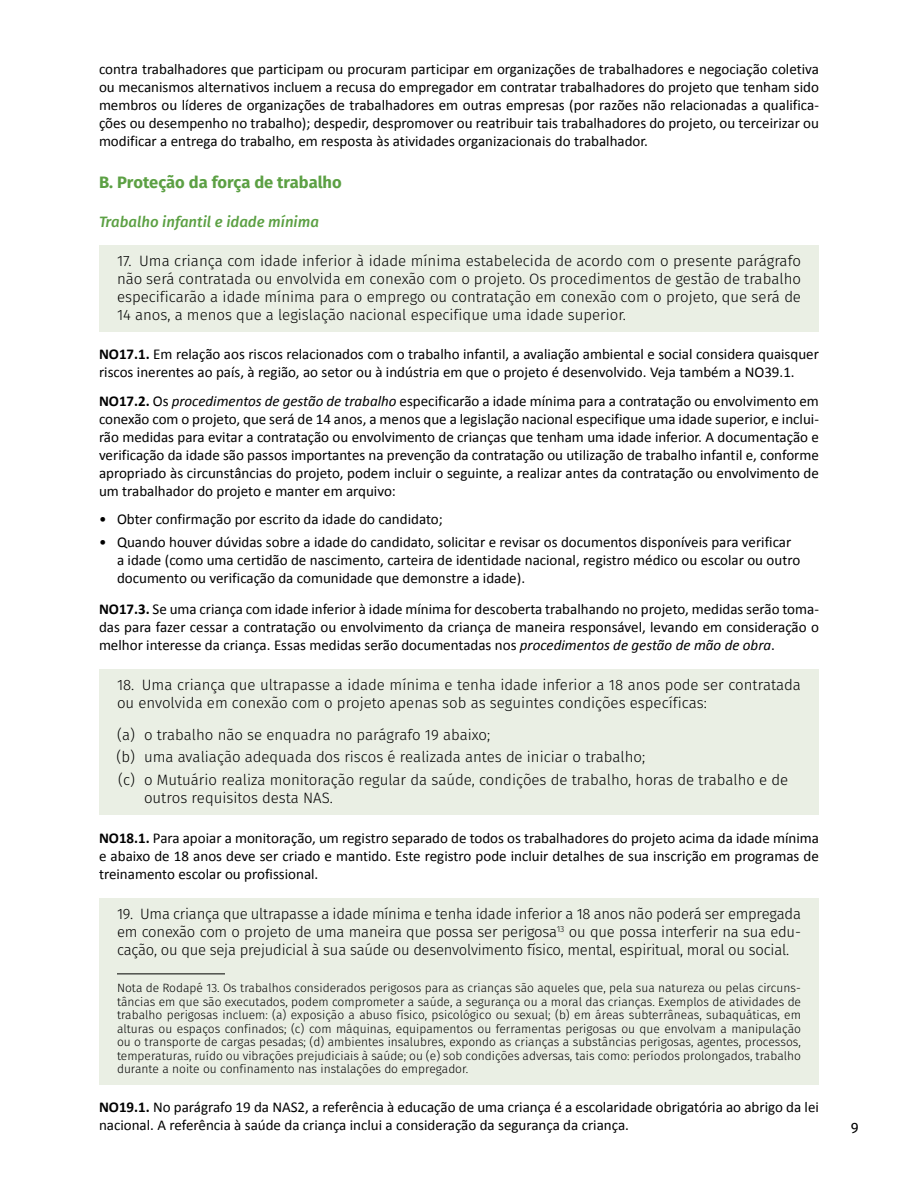
<style>
.page{position:relative;width:918px;height:1188px;background:#fff}
.page>*{position:absolute;margin:0;border:0;box-sizing:border-box;transform-origin:0 0}
.t1{font:700 16.5px "Fira Sans";color:#5ca044}
.t2{font:15px/18px "Calibri";color:#000;text-align:justify}
.t3{font:300 15px/18px "Fira Sans";color:#000;text-align:justify}
.t4{font:italic 500 15px "Fira Sans";color:#5ca044}
.t5{font:15px "Fira Sans";color:#000}
.t6{font:300 12px/13.5px "Fira Sans";color:#000;text-align:justify}
.s1{font-weight:700}
.s2{font-style:italic}
</style>
<div class="page">
<div style="left:99px;top:245px;width:720px;height:87px;background:#eaefe4"></div>
<div style="left:99px;top:669px;width:720px;height:51px;background:#eaefe4"></div>
<div style="left:99px;top:719px;width:720px;height:33px;background:#eaefe4"></div>
<div style="left:99px;top:741px;width:720px;height:33px;background:#eaefe4"></div>
<div style="left:99px;top:764px;width:720px;height:51px;background:#eaefe4"></div>
<div style="left:99px;top:898px;width:720px;height:69px;background:#eaefe4"></div>
<div style="left:99px;top:965px;width:720px;height:120px;background:#eaefe4"></div>
<hr style="left:117px;top:974px;width:108px;height:1px;background:#000">
<p class="t2" style="left:99px;top:60px;width:721px">contra trabalhadores que participam ou procuram participar em organizações de trabalhadores e negociação coletiva ou mecanismos alternativos incluem a recusa do empregador em contratar trabalhadores do projeto que tenham sido membros ou líderes de organizações de trabalhadores em outras empresas (por razões não relacionadas a qualifica&shy;ções ou desempenho no trabalho); despedir, despromover ou reatribuir tais trabalhadores do projeto, ou terceirizar ou modificar a entrega do trabalho, em resposta às atividades organizacionais do trabalhador.</p>
<p class="t1" style="left:99px;top:171px;width:244px">B. Proteção da força de trabalho</p>
<p class="t4" style="left:99px;top:212px;width:221px">Trabalho infantil e idade mínima</p>
<p class="t3" style="left:117px;top:252px;width:686px">17. Uma criança com idade inferior à idade mínima estabelecida de acordo com o presente parágrafo não será contratada ou envolvida em conexão com o projeto. Os procedimentos de gestão de trabalho especificarão a idade mínima para o emprego ou contratação em conexão com o projeto, que será de 14 anos, a menos que a legislação nacional especifique uma idade superior.</p>
<p class="t2" style="left:99px;top:345px;width:721px"><span class="s1">NO17.1.</span> Em relação aos riscos relacionados com o trabalho infantil, a avaliação ambiental e social considera quaisquer riscos inerentes ao país, à região, ao setor ou à indústria em que o projeto é desenvolvido. Veja também a NO39.1.</p>
<p class="t2" style="left:99px;top:391px;width:722px"><span class="s1">NO17.2.</span> Os <span class="s2">procedimentos de gestão de trabalho</span> especificarão a idade mínima para a contratação ou envolvimento em conexão com o projeto, que será de 14 anos, a menos que a legislação nacional especifique uma idade superior, e inclui&shy;rão medidas para evitar a contratação ou envolvimento de crianças que tenham uma idade inferior. A documentação e verificação da idade são passos importantes na prevenção da contratação ou utilização de trabalho infantil e, conforme apropriado às circunstâncias do projeto, podem incluir o seguinte, a realizar antes da contratação ou envolvimento de um trabalhador do projeto e manter em arquivo:</p>
<p class="t2" style="left:99px;top:510px;width:345px">• Obter confirmação por escrito da idade do candidato;</p>
<p class="t2" style="left:117px;top:532px;width:685px;text-align:left;text-indent:-18px">• Quando houver dúvidas sobre a idade do candidato, solicitar e revisar os documentos disponíveis para verificar a idade (como uma certidão de nascimento, carteira de identidade nacional, registro médico ou escolar ou outro documento ou verificação da comunidade que demonstre a idade).</p>
<p class="t2" style="left:99px;top:600px;width:722px"><span class="s1">NO17.3.</span> Se uma criança com idade inferior à idade mínima for descoberta trabalhando no projeto, medidas serão toma&shy;das para fazer cessar a contratação ou envolvimento da criança de maneira responsável, levando em consideração o melhor interesse da criança. Essas medidas serão documentadas nos <span class="s2">procedimentos de gestão de mão de obra</span>.</p>
<p class="t3" style="left:117px;top:677px;width:686px">18. Uma criança que ultrapasse a idade mínima e tenha idade inferior a 18 anos pode ser contratada ou envolvida em conexão com o projeto apenas sob as seguintes condições específicas:</p>
<p class="t3" style="left:117px;top:724px;width:673px;line-height:22.5px;text-align:left">(a) o trabalho não se enquadra no parágrafo 19 abaixo;<br>(b) uma avaliação adequada dos riscos é realizada antes de iniciar o trabalho;<br>(c) o Mutuário realiza monitoração regular da saúde, condições de trabalho, horas de trabalho e de</p>
<p class="t3" style="left:144px;top:789px;width:189px">outros requisitos desta NAS.</p>
<p class="t2" style="left:99px;top:828px;width:721px"><span class="s1">NO18.1.</span> Para apoiar a monitoração, um registro separado de todos os trabalhadores do projeto acima da idade mínima e abaixo de 18 anos deve ser criado e mantido. Este registro pode incluir detalhes de sua inscrição em programas de treinamento escolar ou profissional.</p>
<p class="t3" style="left:117px;top:906px;width:686px">19. Uma criança que ultrapasse a idade mínima e tenha idade inferior a 18 anos não poderá ser empregada em conexão com o projeto de uma maneira que possa ser perigosa<sup>13</sup> ou que possa interferir na sua edu&shy;cação, ou que seja prejudicial à sua saúde ou desenvolvimento físico, mental, espiritual, moral ou social.</p>
<p class="t6" style="left:117px;top:982px;width:686px">Nota de Rodapé 13. Os trabalhos considerados perigosos para as crianças são aqueles que, pela sua natureza ou pelas circuns&shy;tâncias em que são executados, podem comprometer a saúde, a segurança ou a moral das crianças. Exemplos de atividades de trabalho perigosas incluem: (a) exposição a abuso físico, psicológico ou sexual; (b) em áreas subterrâneas, subaquáticas, em alturas ou espaços confinados; (c) com máquinas, equipamentos ou ferramentas perigosas ou que envolvam a manipulação ou o transporte de cargas pesadas; (d) ambientes insalubres, expondo as crianças a substâncias perigosas, agentes, processos, temperaturas, ruído ou vibrações prejudiciais à saúde; ou (e) sob condições adversas, tais como: períodos prolongados, trabalho durante a noite ou confinamento nas instalações do empregador.</p>
<p class="t2" style="left:99px;top:1098px;width:721px"><span class="s1">NO19.1.</span> No parágrafo 19 da NAS2, a referência à educação de uma criança é a escolaridade obrigatória ao abrigo da lei nacional. A referência à saúde da criança inclui a consideração da segurança da criança.</p>
<p class="t5" style="left:851px;top:1118px;width:9px">9</p>
</div>
